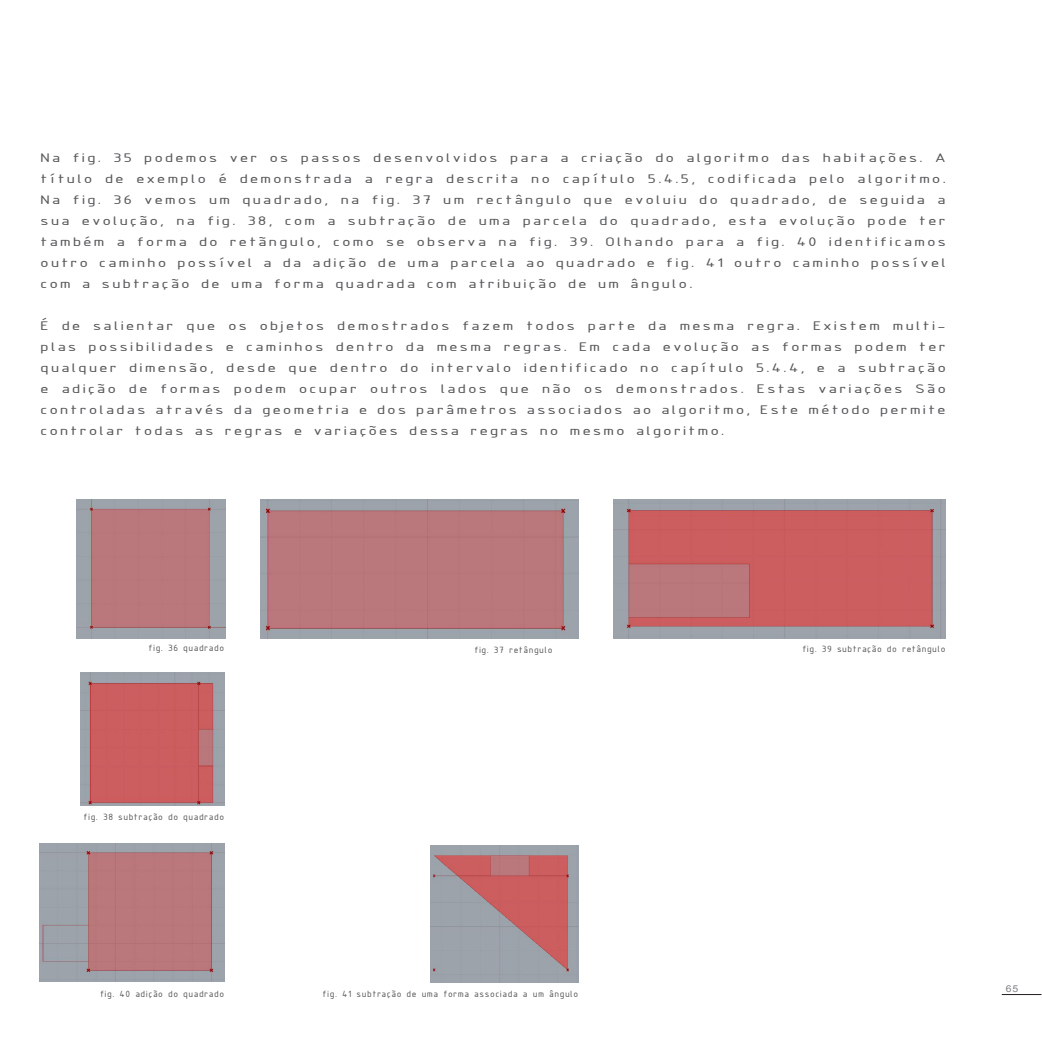
<style>
.page{position:relative;width:1042px;height:1042px;background:#fff}
.page>*{position:absolute;margin:0;border:0;box-sizing:border-box;transform-origin:0 0}
.t1{font:13.47px/21px "ISOCPEUR";letter-spacing:.09em;color:#57585a;text-align:justify;scale:1.43 1}
.t2{font:9.8px "ISOCPEUR";letter-spacing:.05em;color:#57585a;scale:1.07 1}
.t3{font:9.45px "Arial";color:#808285;scale:1.11 1}
</style>
<div class="page">
<hr style="left:1002px;top:994px;width:39px;height:1px;background:#231f20">
<img style="left:76px;top:499px;width:149px;height:140px">
<img style="left:260px;top:499px;width:318px;height:140px">
<img style="left:613px;top:499px;width:332px;height:139px">
<img style="left:80px;top:673px;width:144px;height:133px">
<img style="left:431px;top:845px;width:147px;height:138px">
<img style="left:40px;top:844px;width:184px;height:138px">
<p class="t1" style="left:40px;top:146px;width:635px">Na fig. 35 podemos ver os passos desenvolvidos para a criação do algoritmo das habitações. A título de exemplo é demonstrada a regra descrita no capítulo 5.4.5, codificada pelo algoritmo.<br>Na fig. 36 vemos um quadrado, na fig. 37 um rectângulo que evoluiu do quadrado, de seguida a sua evolução, na fig. 38, com a subtração de uma parcela do quadrado, esta evolução pode ter também a forma do retãngulo, como se observa na fig. 39. Olhando para a fig. 40 identificamos outro caminho possível a da adição de uma parcela ao quadrado e fig. 41 outro caminho possível com a subtração de uma forma quadrada com atribuição de um ângulo.</p>
<p class="t1" style="left:40px;top:314px;width:635px">É de salientar que os objetos demostrados fazem todos parte da mesma regra. Existem multi&shy;plas possibilidades e caminhos dentro da mesma regras. Em cada evolução as formas podem ter qualquer dimensão, desde que dentro do intervalo identificado no capítulo 5.4.4, e a subtração e adição de formas podem ocupar outros lados que não os demonstrados. Estas variações São controladas através da geometria e dos parâmetros associados ao algoritmo, Este método permite controlar todas as regras e variações dessa regras no mesmo algoritmo.</p>
<p class="t2" style="left:149px;top:641px;width:72px">fig. 36 quadrado</p>
<p class="t2" style="left:474px;top:643px;width:74px">fig. 37 retângulo</p>
<p class="t2" style="left:84px;top:810px;width:133px">fig. 38 subtração do quadrado</p>
<p class="t2" style="left:100px;top:987px;width:117px">fig. 40 adição do quadrado</p>
<p class="t2" style="left:323px;top:988px;width:240px">fig. 41 subtração de uma forma associada a um ângulo</p>
<p class="t2" style="left:802px;top:643px;width:135px">fig. 39 subtração do retângulo</p>
<p class="t3" style="left:1005px;top:983px;width:13px">65</p>
</div>
